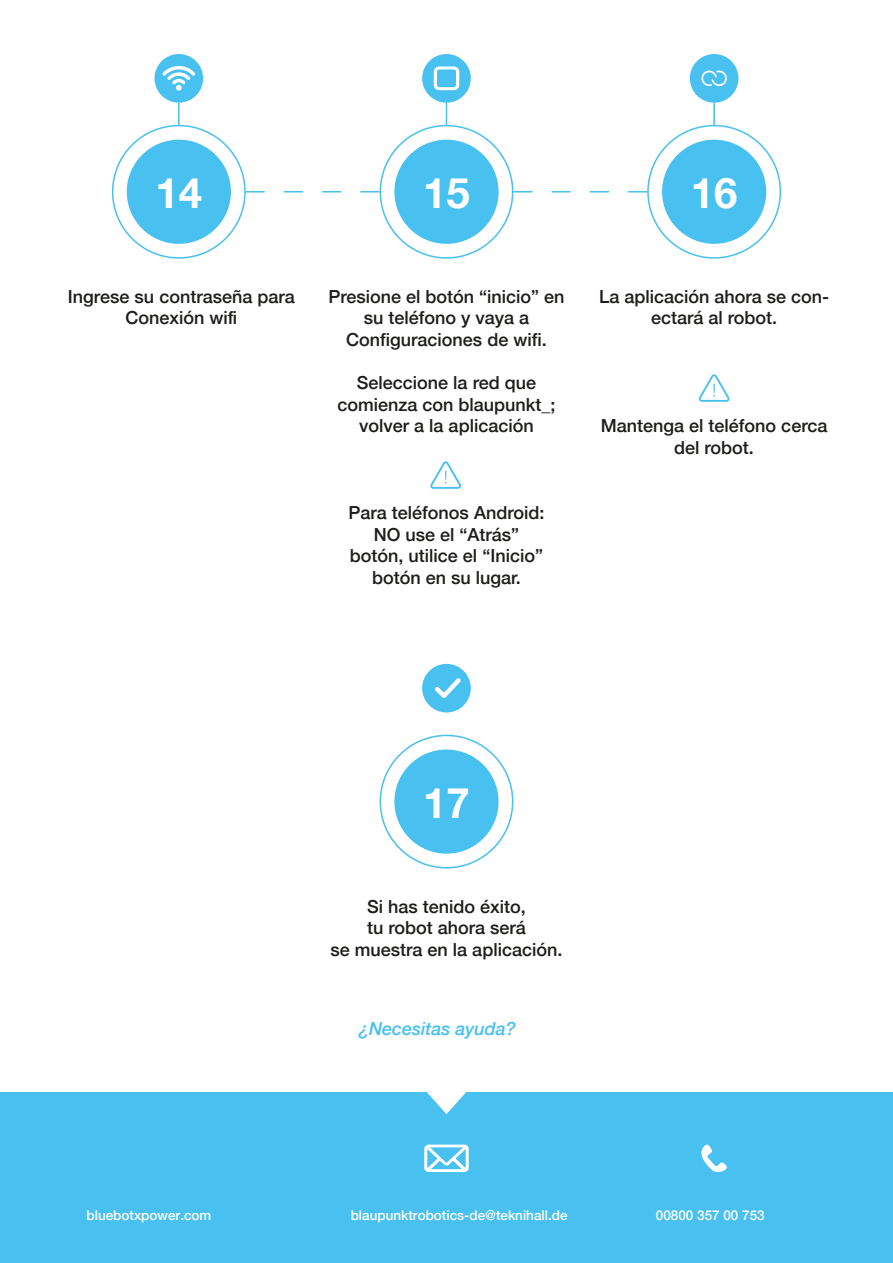
<style>
.page{position:relative;width:893px;height:1263px;background:#fff}
.page>*{position:absolute;margin:0;border:0;box-sizing:border-box;transform-origin:0 0}
.t1{font:700 42px "Helvetica Neue";color:#fff}
.t2{font:500 18px/21.6px "Helvetica Neue";color:#1d1d1b;text-align:center}
.t3{font:italic 500 18px "Helvetica Neue";color:#48c0f0}
.t4{font:500 13.5px "Helvetica Neue";color:#fff}
</style>
<div class="page">
<div style="left:0;top:1093px;width:893px;height:170px;background:#48c0f0"></div>
<svg style="left:407px;top:1092px;width:78px;height:22px"></svg>
<div style="left:394px;top:140px;width:105px;height:104px;background:#48c0f0;border-radius:50%"></div>
<div style="left:662px;top:140px;width:104px;height:104px;background:#48c0f0;border-radius:50%"></div>
<div style="left:127px;top:140px;width:104px;height:104px;background:#48c0f0;border-radius:50%"></div>
<div style="left:394px;top:749px;width:105px;height:105px;background:#48c0f0;border-radius:50%"></div>
<svg style="left:246px;top:191px;width:134px;height:1px"></svg>
<svg style="left:513px;top:191px;width:134px;height:1px"></svg>
<svg style="left:699px;top:374px;width:31px;height:28px"></svg>
<svg style="left:430px;top:461px;width:31px;height:28px"></svg>
<div style="left:154px;top:54px;width:49px;height:49px;background:#48c0f0;border-radius:50%"></div>
<div style="left:422px;top:664px;width:49px;height:48px;background:#48c0f0;border-radius:50%"></div>
<div style="left:422px;top:54px;width:49px;height:49px;background:#48c0f0;border-radius:50%"></div>
<div style="left:690px;top:54px;width:48px;height:49px;background:#48c0f0;border-radius:50%"></div>
<svg style="left:162px;top:66px;width:33px;height:25px"></svg>
<svg style="left:434px;top:66px;width:25px;height:24px"></svg>
<svg style="left:701px;top:70px;width:26px;height:16px"></svg>
<svg style="left:435px;top:678px;width:26px;height:20px"></svg>
<hr style="left:713px;top:103px;width:2px;height:22px;background:#48c0f0">
<svg style="left:446px;top:102px;width:1px;height:23px"></svg>
<hr style="left:178px;top:103px;width:2px;height:22px;background:#48c0f0">
<svg style="left:424px;top:1144px;width:45px;height:28px"></svg>
<svg style="left:701px;top:1144px;width:26px;height:28px"></svg>
<p class="t1" style="left:155px;top:160px;width:48px">14</p>
<p class="t1" style="left:423px;top:160px;width:48px">15</p>
<p class="t1" style="left:691px;top:160px;width:48px">16</p>
<p class="t2" style="left:68px;top:284px;width:228px">Ingrese su contraseña para<br>Conexión wifi</p>
<p class="t2" style="left:328px;top:284px;width:238px">Presione el botón “inicio” en su teléfono y vaya a</p>
<p class="t2" style="left:346px;top:327px;width:202px">Configuraciones de wifi.</p>
<p class="t2" style="left:357px;top:371px;width:181px">Seleccione la red que</p>
<p class="t2" style="left:337px;top:392px;width:220px">comienza con blaupunkt_;</p>
<p class="t2" style="left:359px;top:414px;width:176px">volver a la aplicación</p>
<p class="t2" style="left:349px;top:500px;width:197px">Para teléfonos Android:</p>
<p class="t2" style="left:374px;top:522px;width:147px">NO use el “Atrás”</p>
<p class="t2" style="left:350px;top:543px;width:195px">botón, utilice el “Inicio”</p>
<p class="t2" style="left:372px;top:565px;width:150px">botón en su lugar.</p>
<p class="t2" style="left:599px;top:284px;width:232px">La aplicación ahora se con&shy;ectará al robot.</p>
<p class="t2" style="left:601px;top:414px;width:228px">Mantenga el teléfono cerca del robot.</p>
<p class="t1" style="left:423px;top:770px;width:48px">17</p>
<p class="t2" style="left:367px;top:894px;width:160px">Si has tenido éxito,</p>
<p class="t2" style="left:367px;top:916px;width:160px">tu robot ahora será</p>
<p class="t2" style="left:331px;top:937px;width:233px">se muestra en la aplicación.</p>
<p class="t3" style="left:359px;top:1013px;width:158px">¿Necesitas ayuda?</p>
<p class="t4" style="left:87px;top:1204px;width:126px">bluebotxpower.com</p>
<p class="t4" style="left:351px;top:1204px;width:218px">blaupunktrobotics-de@teknihall.de</p>
<p class="t4" style="left:656px;top:1204px;width:110px">00800 357 00 753</p>
</div>
